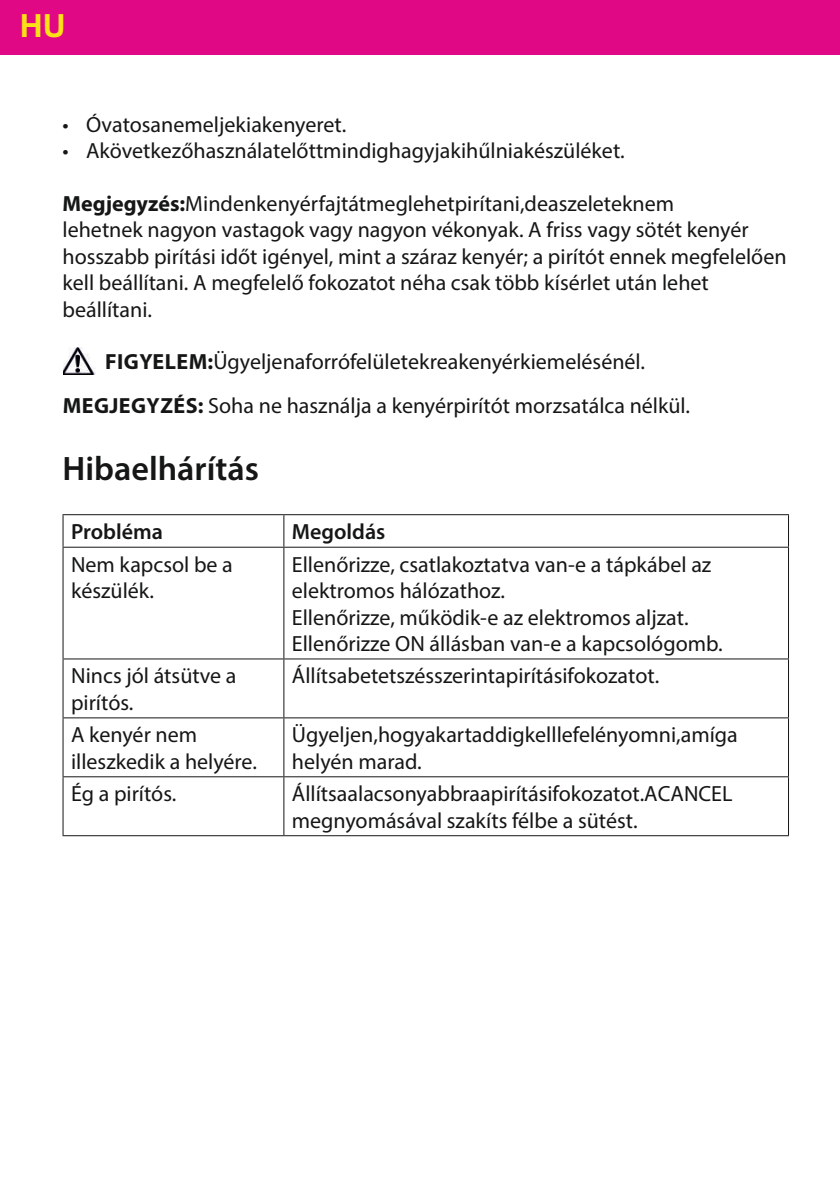
<style>
.page{position:relative;width:840px;height:1191px;background:#fff}
.page>*{position:absolute;margin:0;border:0;box-sizing:border-box;transform-origin:0 0}
.t1{font:600 34px "Myriad Pro";color:#151616}
.t2{font:700 32px "Arial";color:#fbe116}
.t3{font:22px/26.4px "Myriad Pro";color:#151616}
.t4{font:600 22px "Myriad Pro";color:#151616}
.s1{font-weight:700}
</style>
<div class="page">
<div style="left:0;top:0;width:839px;height:54px;background:#e10886"></div>
<img style="left:63px;top:347px;width:33px;height:28px">
<hr style="left:62px;top:514px;width:222px;height:1px;background:#151616">
<hr style="left:62px;top:515px;width:1px;height:32px;background:#151616">
<hr style="left:284px;top:514px;width:504px;height:1px;background:#151616">
<hr style="left:283px;top:515px;width:1px;height:32px;background:#151616">
<hr style="left:787px;top:515px;width:1px;height:32px;background:#151616">
<hr style="left:62px;top:547px;width:222px;height:1px;background:#151616">
<hr style="left:62px;top:548px;width:1px;height:110px;background:#151616">
<hr style="left:284px;top:547px;width:504px;height:1px;background:#151616">
<hr style="left:283px;top:548px;width:1px;height:110px;background:#151616">
<hr style="left:787px;top:548px;width:1px;height:110px;background:#151616">
<hr style="left:62px;top:658px;width:222px;height:1px;background:#151616">
<hr style="left:62px;top:659px;width:1px;height:58px;background:#151616">
<hr style="left:284px;top:658px;width:504px;height:1px;background:#151616">
<hr style="left:283px;top:659px;width:1px;height:58px;background:#151616">
<hr style="left:787px;top:659px;width:1px;height:58px;background:#151616">
<hr style="left:62px;top:717px;width:222px;height:1px;background:#151616">
<hr style="left:62px;top:718px;width:1px;height:58px;background:#151616">
<hr style="left:284px;top:717px;width:504px;height:1px;background:#151616">
<hr style="left:283px;top:718px;width:1px;height:58px;background:#151616">
<hr style="left:787px;top:718px;width:1px;height:58px;background:#151616">
<hr style="left:62px;top:776px;width:222px;height:1px;background:#151616">
<hr style="left:62px;top:777px;width:1px;height:58px;background:#151616">
<hr style="left:284px;top:776px;width:504px;height:1px;background:#151616">
<hr style="left:283px;top:777px;width:1px;height:58px;background:#151616">
<hr style="left:787px;top:777px;width:1px;height:58px;background:#151616">
<hr style="left:62px;top:835px;width:222px;height:1px;background:#151616">
<hr style="left:284px;top:835px;width:504px;height:1px;background:#151616">
<h2 class="t2" style="left:20px;top:14px;width:48px">HU</h2>
<p class="t3" style="left:62px;top:113px;width:285px">• Óvatosanemeljekiakenyeret.</p>
<p class="t3" style="left:62px;top:139px;width:563px">• Akövetkezőhasználatelőttmindighagyjakihűlniakészüléket.</p>
<p class="t3" style="left:62px;top:192px;width:725px"><span class="s1">Megjegyzés:</span>Mindenkenyérfajtátmeglehetpirítani,deaszeleteknem<br>lehetnek nagyon vastagok vagy nagyon vékonyak. A friss vagy sötét kenyér hosszabb pirítási időt igényel, mint a száraz kenyér; a pirítót ennek megfelelően kell beállítani. A megfelelő fokozatot néha csak több kísérlet után lehet beállítani.</p>
<p class="t3" style="left:63px;top:342px;width:628px;line-height:43.2px;text-align:center"><span class="s1">FIGYELEM:</span>Ügyeljenaforrófelületekreakenyérkiemelésénél.<br><span class="s1">MEGJEGYZÉS:</span> Soha ne használja a kenyérpirítót morzsatálca nélkül.</p>
<h1 class="t1" style="left:62px;top:454px;width:198px">Hibaelhárítás</h1>
<p class="t4" style="left:71px;top:523px;width:93px">Probléma</p>
<p class="t4" style="left:292px;top:523px;width:95px">Megoldás</p>
<p class="t3" style="left:71px;top:553px;width:163px">Nem kapcsol be a készülék.</p>
<p class="t3" style="left:292px;top:553px;width:432px">Ellenőrizze, csatlakoztatva van-e a tápkábel az elektromos hálózathoz.<br>Ellenőrizze, működik-e az elektromos aljzat.<br>Ellenőrizze ON állásban van-e a kapcsológomb.</p>
<p class="t3" style="left:71px;top:665px;width:167px">Nincs jól átsütve a pirítós.</p>
<p class="t3" style="left:292px;top:665px;width:368px">Állítsabetetszésszerintapirításifokozatot.</p>
<p class="t3" style="left:71px;top:723px;width:187px">A kenyér nem illeszkedik a helyére.</p>
<p class="t3" style="left:292px;top:723px;width:447px">Ügyeljen,hogyakartaddigkelllefelényomni,amíga helyén marad.</p>
<p class="t3" style="left:71px;top:782px;width:107px">Ég a pirítós.</p>
<p class="t3" style="left:292px;top:782px;width:442px">Állítsaalacsonyabbraapirításifokozatot.ACANCEL megnyomásával szakíts félbe a sütést.</p>
</div>
